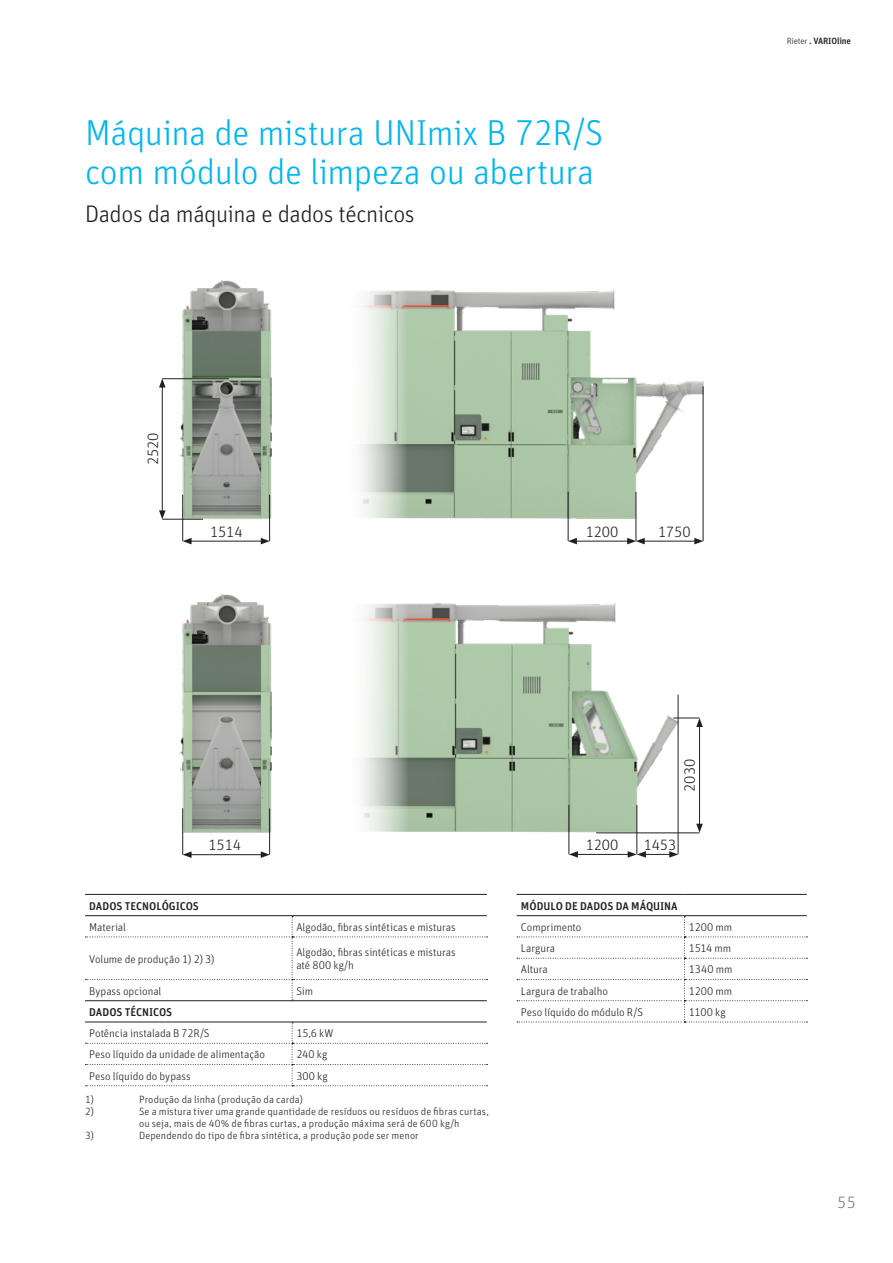
<style>
.page{position:relative;width:893px;height:1263px;background:#fff}
.page>*{position:absolute;margin:0;border:0;box-sizing:border-box;transform-origin:0 0}
.t1{font:300 36px/39px "Unit Pro";letter-spacing:-.015em;color:#02b5eb}
.t2{font:300 24px "Unit Pro";letter-spacing:-.02em;color:#231f20}
.t3{font:300 16.5px "Unit Pro";color:#76787b}
.t4{font:300 15px "Unit Pro";letter-spacing:-.01em;color:#231f20}
.t5{font:300 11.25px/13.5px "Unit Pro";letter-spacing:-.005em;color:#231f20}
.t6{font:500 11.25px "Unit Pro";letter-spacing:-.005em;color:#231f20}
.t7{font:300 10.5px/12px "Unit Pro";letter-spacing:.01em;color:#231f20}
.t8{font:500 9px "Unit Pro";letter-spacing:-.02em;color:#231f20}
.s1{font-weight:300}
</style>
<div class="page">
<img style="left:359px;top:290px;width:345px;height:229px">
<img style="left:360px;top:603px;width:343px;height:230px">
<img style="left:181px;top:280px;width:91px;height:239px">
<img style="left:181px;top:594px;width:91px;height:239px">
<hr style="left:182px;top:495px;width:1px;height:46px;background:#231f20">
<hr style="left:182px;top:808px;width:1px;height:47px;background:#231f20">
<hr style="left:568px;top:492px;width:1px;height:49px;background:#231f20">
<hr style="left:569px;top:805px;width:1px;height:49px;background:#231f20">
<hr style="left:269px;top:495px;width:1px;height:46px;background:#231f20">
<hr style="left:269px;top:808px;width:1px;height:47px;background:#231f20">
<hr style="left:636px;top:492px;width:1px;height:49px;background:#231f20">
<hr style="left:637px;top:805px;width:1px;height:49px;background:#231f20">
<hr style="left:703px;top:386px;width:1px;height:155px;background:#231f20">
<hr style="left:678px;top:695px;width:1px;height:159px;background:#231f20">
<hr style="left:596px;top:833px;width:103px;height:1px;background:#231f20">
<hr style="left:162px;top:519px;width:41px;height:1px;background:#231f20">
<hr style="left:162px;top:378px;width:67px;height:1px;background:#231f20">
<hr style="left:189px;top:541px;width:74px;height:1px;background:#231f20">
<svg style="left:183px;top:538px;width:9px;height:6px"></svg>
<svg style="left:261px;top:538px;width:9px;height:6px"></svg>
<hr style="left:189px;top:854px;width:74px;height:1px;background:#231f20">
<svg style="left:183px;top:851px;width:9px;height:7px"></svg>
<svg style="left:261px;top:851px;width:9px;height:7px"></svg>
<hr style="left:574px;top:541px;width:56px;height:1px;background:#231f20">
<svg style="left:568px;top:538px;width:9px;height:6px"></svg>
<hr style="left:575px;top:854px;width:55px;height:1px;background:#231f20">
<svg style="left:569px;top:851px;width:9px;height:7px"></svg>
<hr style="left:642px;top:541px;width:55px;height:1px;background:#231f20">
<svg style="left:627px;top:538px;width:18px;height:6px"></svg>
<svg style="left:694px;top:538px;width:9px;height:6px"></svg>
<svg style="left:628px;top:851px;width:50px;height:7px"></svg>
<hr style="left:699px;top:724px;width:1px;height:102px;background:#231f20">
<svg style="left:673px;top:718px;width:30px;height:9px"></svg>
<svg style="left:696px;top:824px;width:7px;height:9px"></svg>
<hr style="left:162px;top:385px;width:1px;height:128px;background:#231f20">
<svg style="left:159px;top:378px;width:7px;height:9px"></svg>
<svg style="left:159px;top:510px;width:7px;height:9px"></svg>
<svg style="left:85px;top:916px;width:402px;height:84px"></svg>
<svg style="left:85px;top:1022px;width:402px;height:64px"></svg>
<hr style="left:85px;top:894px;width:207px;height:1px;background:#231f20">
<hr style="left:292px;top:894px;width:195px;height:1px;background:#231f20">
<hr style="left:85px;top:915px;width:207px;height:1px;background:#231f20">
<hr style="left:292px;top:915px;width:195px;height:1px;background:#231f20">
<hr style="left:85px;top:1000px;width:207px;height:1px;background:#231f20">
<hr style="left:292px;top:1000px;width:195px;height:1px;background:#231f20">
<hr style="left:85px;top:1021px;width:207px;height:1px;background:#231f20">
<hr style="left:292px;top:1021px;width:195px;height:1px;background:#231f20">
<svg style="left:517px;top:916px;width:290px;height:106px"></svg>
<hr style="left:517px;top:894px;width:167px;height:1px;background:#231f20">
<hr style="left:684px;top:894px;width:123px;height:1px;background:#231f20">
<hr style="left:517px;top:915px;width:167px;height:1px;background:#231f20">
<hr style="left:684px;top:915px;width:123px;height:1px;background:#231f20">
<h1 class="t1" style="left:85px;top:112px;width:520px">Máquina de mistura UNImix B 72R/S com módulo de limpeza ou abertura</h1>
<h2 class="t2" style="left:85px;top:197px;width:331px">Dados da máquina e dados técnicos</h2>
<h3 class="t4" style="left:143px;top:465px;width:34px;rotate:-90deg">2520</h3>
<h3 class="t4" style="left:210px;top:521px;width:34px">1514</h3>
<h3 class="t4" style="left:586px;top:521px;width:34px">1200</h3>
<h3 class="t4" style="left:658px;top:521px;width:34px">1750</h3>
<p class="t8" style="left:787px;top:34px;width:66px"><span class="s1">Rieter</span> . VARIOline</p>
<h3 class="t4" style="left:208px;top:835px;width:34px">1514</h3>
<p class="t6" style="left:89px;top:897px;width:111px">DADOS TECNOLÓGICOS</p>
<p class="t5" style="left:89px;top:920px;width:38px">Material</p>
<p class="t5" style="left:296px;top:920px;width:161px">Algodão, fibras sintéticas e misturas</p>
<p class="t5" style="left:89px;top:951px;width:127px">Volume de produção 1) 2) 3)</p>
<p class="t5" style="left:296px;top:945px;width:161px">Algodão, fibras sintéticas e misturas até 800 kg/h</p>
<p class="t5" style="left:89px;top:983px;width:74px">Bypass opcional</p>
<p class="t5" style="left:296px;top:983px;width:18px">Sim</p>
<p class="t6" style="left:89px;top:1003px;width:84px">DADOS TÉCNICOS</p>
<p class="t5" style="left:89px;top:1026px;width:122px">Potência instalada B 72R/S</p>
<p class="t5" style="left:296px;top:1026px;width:38px">15,6 kW</p>
<p class="t5" style="left:89px;top:1047px;width:177px">Peso líquido da unidade de alimentação</p>
<p class="t5" style="left:296px;top:1047px;width:32px">240 kg</p>
<p class="t5" style="left:89px;top:1068px;width:103px">Peso líquido do bypass</p>
<p class="t5" style="left:296px;top:1068px;width:33px">300 kg</p>
<p class="t7" style="left:85px;top:1093px;width:10px">1)</p>
<p class="t7" style="left:139px;top:1093px;width:165px">Produção da linha (produção da carda)</p>
<p class="t7" style="left:85px;top:1105px;width:10px">2)</p>
<p class="t7" style="left:139px;top:1105px;width:351px">Se a mistura tiver uma grande quantidade de resíduos ou resíduos de fibras curtas, ou seja, mais de 40% de fibras curtas, a produção máxima será de 600 kg/h</p>
<p class="t7" style="left:85px;top:1129px;width:10px">3)</p>
<p class="t7" style="left:139px;top:1129px;width:281px">Dependendo do tipo de fibra sintética, a produção pode ser menor</p>
<h3 class="t4" style="left:586px;top:835px;width:34px">1200</h3>
<h3 class="t4" style="left:679px;top:792px;width:34px;rotate:-90deg">2030</h3>
<h3 class="t4" style="left:644px;top:835px;width:34px">1453</h3>
<p class="t6" style="left:521px;top:897px;width:158px">MÓDULO DE DADOS DA MÁQUINA</p>
<p class="t5" style="left:521px;top:920px;width:62px">Comprimento</p>
<p class="t5" style="left:689px;top:920px;width:45px">1200 mm</p>
<p class="t5" style="left:521px;top:941px;width:36px">Largura</p>
<p class="t5" style="left:689px;top:941px;width:44px">1514 mm</p>
<p class="t5" style="left:521px;top:962px;width:29px">Altura</p>
<p class="t5" style="left:689px;top:962px;width:45px">1340 mm</p>
<p class="t5" style="left:521px;top:983px;width:89px">Largura de trabalho</p>
<p class="t5" style="left:689px;top:983px;width:45px">1200 mm</p>
<p class="t5" style="left:521px;top:1005px;width:124px">Peso líquido do módulo R/S</p>
<p class="t5" style="left:689px;top:1005px;width:38px">1100 kg</p>
<h3 class="t3" style="left:838px;top:1191px;width:20px">55</h3>
</div>
